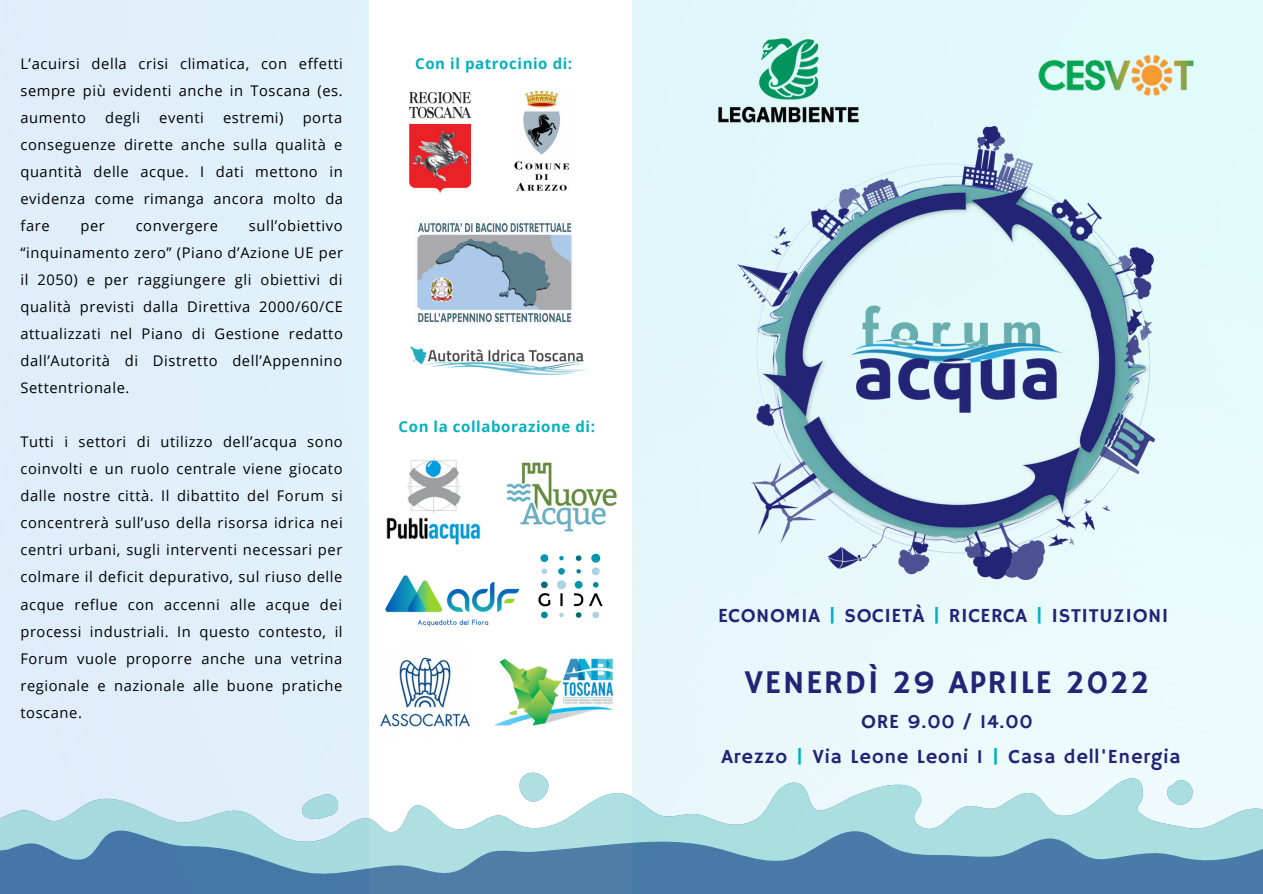
<style>
.page{position:relative;width:1263px;height:894px;background:#fff}
.page>*{position:absolute;margin:0;border:0;box-sizing:border-box;transform-origin:0 0}
.t1{font:33px "Hammersmith One";letter-spacing:.04em;color:#242477}
.t2{font:19.95px "Hammersmith One";letter-spacing:.04em;color:#242477}
.t3{font:700 15px "Open Sans";letter-spacing:.04em;color:#00b1bd}
.t4{font:14.7px/27px "Open Sans";letter-spacing:.04em;color:#000;text-align:justify}
.s1{color:#00b1bd}
</style>
<div class="page">
<img style="left:0;top:0;width:1263px;height:769px">
<img style="left:739px;top:126px;width:416px;height:453px">
<div style="left:369px;top:0;width:262px;height:893px;background:#fff"></div>
<div style="left:0;top:877px;width:1263px;height:16px;background:#487ba8"></div>
<svg style="left:0;top:769px;width:1263px;height:108px;background:#add0dd"></svg>
<svg style="left:1161px;top:779px;width:32px;height:27px"></svg>
<img style="left:1038px;top:55px;width:157px;height:42px">
<img style="left:708px;top:35px;width:162px;height:91px">
<img style="left:409px;top:93px;width:61px;height:101px">
<img style="left:514px;top:90px;width:56px;height:101px">
<img style="left:417px;top:222px;width:155px;height:101px">
<img style="left:506px;top:462px;width:111px;height:70px">
<img style="left:385px;top:575px;width:134px;height:52px">
<img style="left:538px;top:553px;width:65px;height:66px">
<img style="left:494px;top:658px;width:119px;height:68px">
<img style="left:380px;top:657px;width:90px;height:70px">
<img style="left:386px;top:457px;width:95px;height:87px">
<img style="left:410px;top:346px;width:178px;height:29px">
<p class="t4" style="left:20px;top:50px;width:324px">L’acuirsi della crisi climatica, con effetti sempre più evidenti anche in Toscana (es. aumento</p>
<p class="t4" style="left:105px;top:104px;width:37px">degli</p>
<p class="t4" style="left:159px;top:104px;width:46px">eventi</p>
<p class="t4" style="left:223px;top:104px;width:62px">estremi)</p>
<p class="t4" style="left:20px;top:104px;width:324px;text-indent:282px">porta conseguenze dirette anche sulla qualità e quantità delle acque. I dati mettono in evidenza come rimanga ancora molto da fare</p>
<p class="t4" style="left:20px;top:212px;width:324px;text-indent:228px">sull’obiettivo “inquinamento zero” (Piano d’Azione UE per il 2050) e per raggiungere gli obiettivi di qualità previsti dalla Direttiva 2000/60/CE attualizzati nel Piano di Gestione redatto dall’Autorità di Distretto dell’Appennino Settentrionale.</p>
<p class="t4" style="left:80px;top:212px;width:26px">per</p>
<p class="t4" style="left:136px;top:212px;width:84px">convergere</p>
<p class="t4" style="left:20px;top:428px;width:324px">Tutti i settori di utilizzo dell’acqua sono coinvolti e un ruolo centrale viene giocato dalle nostre città. Il dibattito del Forum si concentrerà sull’uso della risorsa idrica nei centri urbani, sugli interventi necessari per colmare il deficit depurativo, sul riuso delle acque reflue con accenni alle acque dei processi industriali. In questo contesto, il Forum vuole proporre anche una vetrina regionale e nazionale alle buone pratiche toscane.</p>
<p class="t3" style="left:415px;top:53px;width:158px">Con il patrocinio di:</p>
<p class="t3" style="left:399px;top:416px;width:198px">Con la collaborazione di:</p>
<p class="t2" style="left:718px;top:603px;width:452px">ECONOMIA <span class="s1">|</span> SOCIETÀ <span class="s1">|</span> RICERCA <span class="s1">|</span> ISTITUZIONI</p>
<p class="t1" style="left:744px;top:663px;width:407px">VENERDÌ 29 APRILE 2022</p>
<p class="t2" style="left:861px;top:710px;width:173px">ORE 9.00 / 14.00</p>
<p class="t2" style="left:721px;top:744px;width:461px">Arezzo <span class="s1">|</span> Via Leone Leoni 1 <span class="s1">|</span> Casa dell'Energia</p>
</div>
